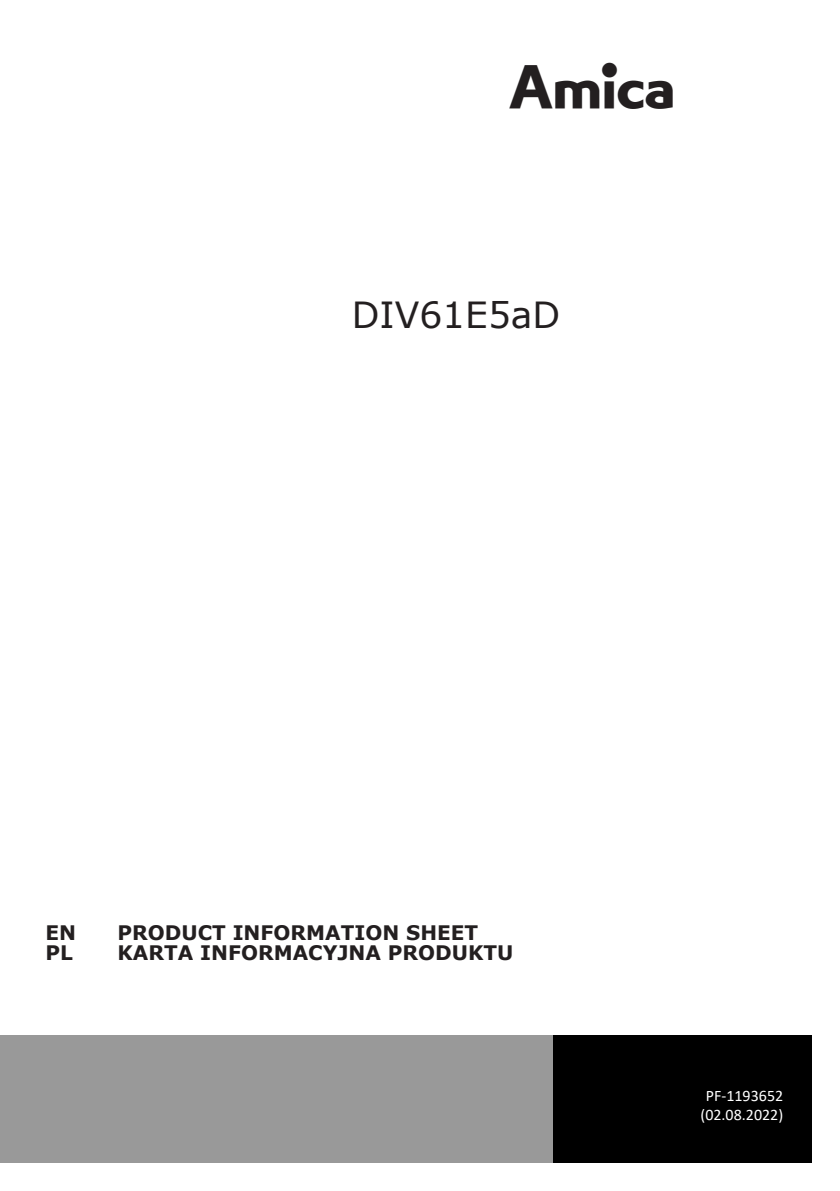
<style>
.page{position:relative;width:840px;height:1191px;background:#fff}
.page>*{position:absolute;margin:0;border:0;box-sizing:border-box;transform-origin:0 0}
.t1{font:48px "Amica Font 01";color:#231f20}
.t2{font:36px "Verdana";color:#231f20}
.t3{font:700 20px "Verdana";color:#231f20}
.t4{font:16px "Calibri";color:#fff}
</style>
<div class="page">
<div style="left:0;top:1035px;width:553px;height:127px;background:#999"></div>
<div style="left:553px;top:1035px;width:258px;height:127px;background:#000"></div>
<p class="t1" style="left:509px;top:64px;width:165px">A</p>
<p class="t2" style="left:351px;top:290px;width:210px">DIV61E5aD</p>
<p class="t3" style="left:45px;top:918px;width:32px">EN</p>
<p class="t3" style="left:117px;top:918px;width:362px">PRODUCT INFORMATION SHEET</p>
<p class="t3" style="left:45px;top:938px;width:29px">PL</p>
<p class="t3" style="left:117px;top:938px;width:397px">KARTA INFORMACYJNA PRODUKTU</p>
<p class="t4" style="left:705px;top:1084px;width:79px">PF-1193652</p>
<p class="t4" style="left:700px;top:1103px;width:84px">(02.08.2022)</p>
</div>
